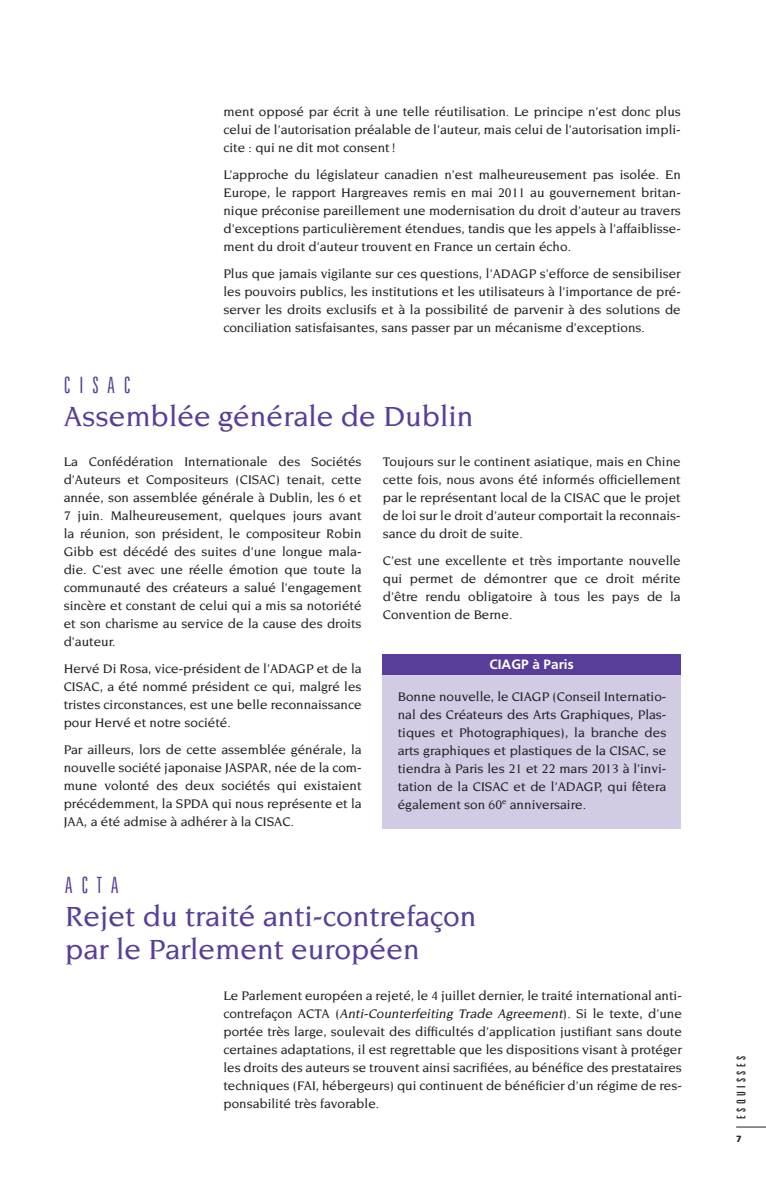
<style>
.page{position:relative;width:766px;height:1191px;background:#fff}
.page>*{position:absolute;margin:0;border:0;box-sizing:border-box;transform-origin:0 0}
.t1{font:500 30px/33px "Novarese Std";color:#593e99}
.t2{font:300 extra-condensed 22.5px "Zurich BT";letter-spacing:.4em;color:#593e99}
.t3{font:500 13.5px/18px "Novarese Std";color:#231f20;text-align:justify}
.t4{font:700 13.5px "Frutiger LT Std";color:#fff}
.t5{font:extra-condensed 12px "Zurich BT";letter-spacing:.28em;color:#231f20}
.t6{font:900 9px "Frutiger LT Std";color:#231f20}
.s1{font-style:italic}
</style>
<div class="page">
<svg style="left:736px;top:1126px;width:29px;height:1px"></svg>
<div style="left:382px;top:667px;width:298px;height:161px;background:#d1cbe4"></div>
<div style="left:382px;top:654px;width:298px;height:21px;background:#593e99"></div>
<p class="t3" style="left:223px;top:103px;width:459px">ment opposé par écrit à une telle réutilisation. Le principe n’est donc plus celui de l’autorisation préalable de l’auteur, mais celui de l’autorisation impli&shy;cite : qui ne dit mot consent!</p>
<p class="t3" style="left:223px;top:166px;width:459px">L’approche du législateur canadien n’est malheureusement pas isolée. En Europe, le rapport Hargreaves remis en mai 2011 au gouvernement britan&shy;nique préconise pareillement une modernisation du droit d’auteur au travers d’exceptions particulièrement étendues, tandis que les appels à l’affaiblisse&shy;ment du droit d’auteur trouvent en France un certain écho.</p>
<p class="t3" style="left:223px;top:265px;width:459px">Plus que jamais vigilante sur ces questions, l’ADAGP s’efforce de sensibiliser les pouvoirs publics, les institutions et les utilisateurs à l’importance de pré&shy;server les droits exclusifs et à la possibilité de parvenir à des solutions de conciliation satisfaisantes, sans passer par un mécanisme d’exceptions.</p>
<h2 class="t2" style="left:64px;top:373px;width:68px">CISAC</h2>
<h1 class="t1" style="left:64px;top:400px;width:411px">Assemblée générale de Dublin</h1>
<p class="t3" style="left:64px;top:453px;width:299px">La Confédération Internationale des Sociétés d’Auteurs et Compositeurs (CISAC) tenait, cette année, son assemblée générale à Dublin, les 6 et 7 juin. Malheureusement, quelques jours avant la réunion, son président, le compositeur Robin Gibb est décédé des suites d’une longue mala&shy;die. C’est avec une réelle émotion que toute la communauté des créateurs a salué l’engagement sincère et constant de celui qui a mis sa notoriété et son charisme au service de la cause des droits d’auteur.</p>
<p class="t3" style="left:64px;top:660px;width:299px">Hervé Di Rosa, vice-président de l’ADAGP et de la CISAC, a été nommé président ce qui, malgré les tristes circonstances, est une belle reconnaissance pour Hervé et notre société.</p>
<p class="t3" style="left:64px;top:741px;width:299px">Par ailleurs, lors de cette assemblée générale, la nouvelle société japonaise JASPAR, née de la com&shy;mune volonté des deux sociétés qui existaient précédemment, la SPDA qui nous représente et la JAA, a été admise à adhérer à la CISAC.</p>
<p class="t3" style="left:383px;top:453px;width:299px">Toujours sur le continent asiatique, mais en Chine cette fois, nous avons été informés officiellement par le représentant local de la CISAC que le projet de loi sur le droit d’auteur comportait la reconnais&shy;sance du droit de suite.</p>
<p class="t3" style="left:383px;top:552px;width:299px">C’est une excellente et très importante nouvelle qui permet de démontrer que ce droit mérite d’être rendu obligatoire à tous les pays de la Convention de Berne.</p>
<p class="t4" style="left:489px;top:656px;width:86px">CIAGP à Paris</p>
<p class="t3" style="left:397px;top:687px;width:270px">Bonne nouvelle, le CIAGP (Conseil Internatio&shy;nal des Créateurs des Arts Graphiques, Plas&shy;tiques et Photographiques), la branche des arts graphiques et plastiques de la CISAC, se tiendra à Paris les 21 et 22 mars 2013 à l’invi&shy;tation de la CISAC et de l’ADAGP, qui fêtera également son 60<sup>e</sup> anniversaire.</p>
<h2 class="t2" style="left:65px;top:872px;width:55px">ACTA</h2>
<h1 class="t1" style="left:65px;top:899px;width:412px">Rejet du traité anti-contrefaçon par le Parlement européen</h1>
<p class="t3" style="left:223px;top:986px;width:460px">Le Parlement européen a rejeté, le 4 juillet dernier, le traité international anti&shy;c o n t re fa ç o n A C TA ( <span class="s1">Anti-Counterfeiting Trade Agreement</span>) . S i l e t e xt e , d ’ u n e portée très large, soulevait des difficultés d’application justifiant sans doute certaines adaptations, il est regrettable que les dispositions visant à protéger les droits des auteurs se trouvent ainsi sacrifiées, au bénéfice des prestataires techniques (FAI, hébergeurs) qui continuent de bénéficier d’un régime de res&shy;ponsabilité très favorable.</p>
<p class="t5" style="left:734px;top:1118px;width:64px;rotate:-90deg">esquisses</p>
<p class="t6" style="left:736px;top:1133px;width:7px">7</p>
</div>
